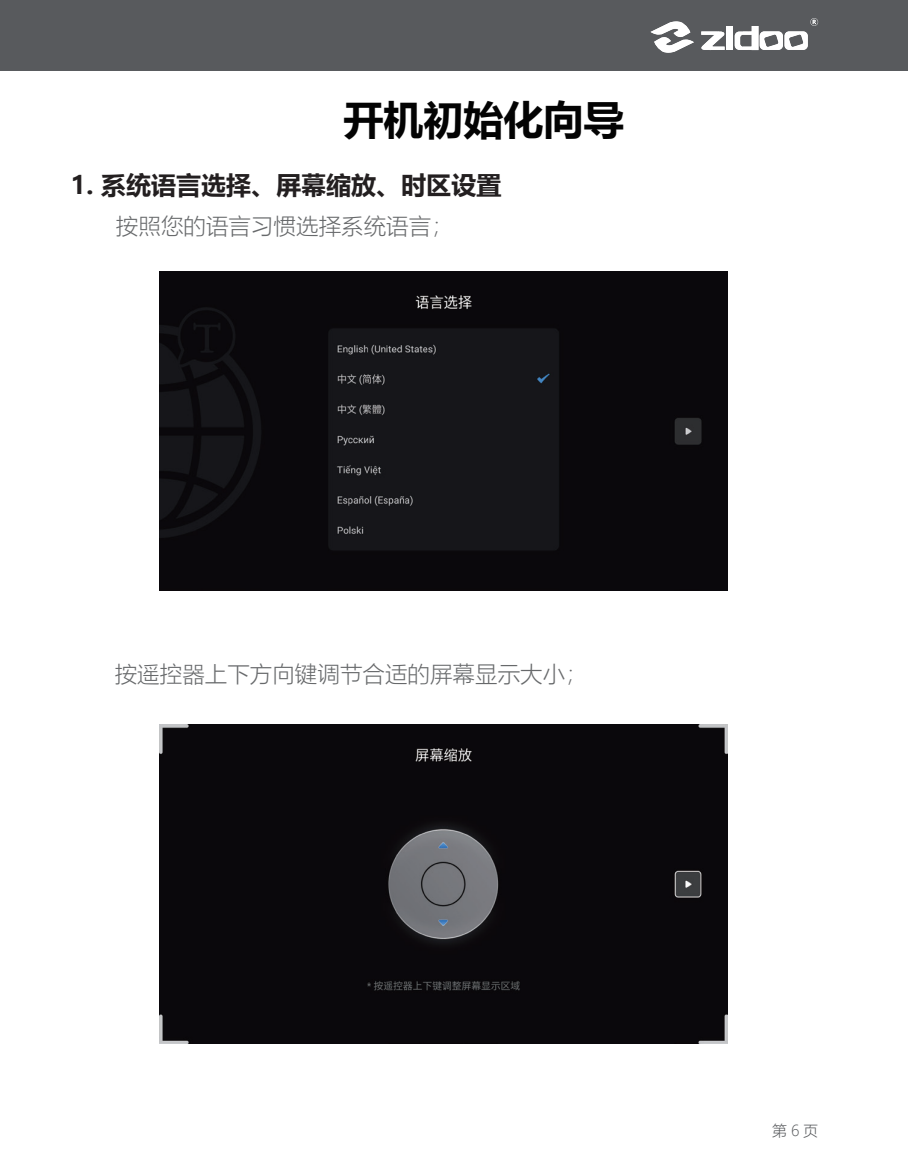
<style>
.page{position:relative;width:908px;height:1170px;background:#fff}
.page>*{position:absolute;margin:0;border:0;box-sizing:border-box;transform-origin:0 0}
.t1{font:700 40px "Microsoft Ya Hei";color:#030303}
.t2{font:700 25px "Microsoft Ya Hei";color:#231f20}
.t3{font:300 22.5px "Microsoft Ya Hei";color:#67696b}
.t4{font:300 15px "Microsoft Ya Hei";color:#585b5d}
</style>
<div class="page">
<div style="left:0;top:0;width:907px;height:71px;background:#585a5d"></div>
<svg style="left:650px;top:20px;width:43px;height:34px"></svg>
<svg style="left:700px;top:18px;width:117px;height:32px"></svg>
<img style="left:159px;top:272px;width:567px;height:318px">
<img style="left:159px;top:724px;width:567px;height:319px">
<h1 class="t1" style="left:343px;top:92px;width:281px">开机初始化向导</h1>
<p class="t2" style="left:71px;top:167px;width:432px">1. 系统语言选择、屏幕缩放、时区设置</p>
<p class="t3" style="left:116px;top:211px;width:339px">按照您的语言习惯选择系统语言；</p>
<p class="t3" style="left:115px;top:659px;width:474px">按遥控器上下方向键调节合适的屏幕显示大小；</p>
<p class="t4" style="left:771px;top:1120px;width:47px">第6页</p>
</div>
